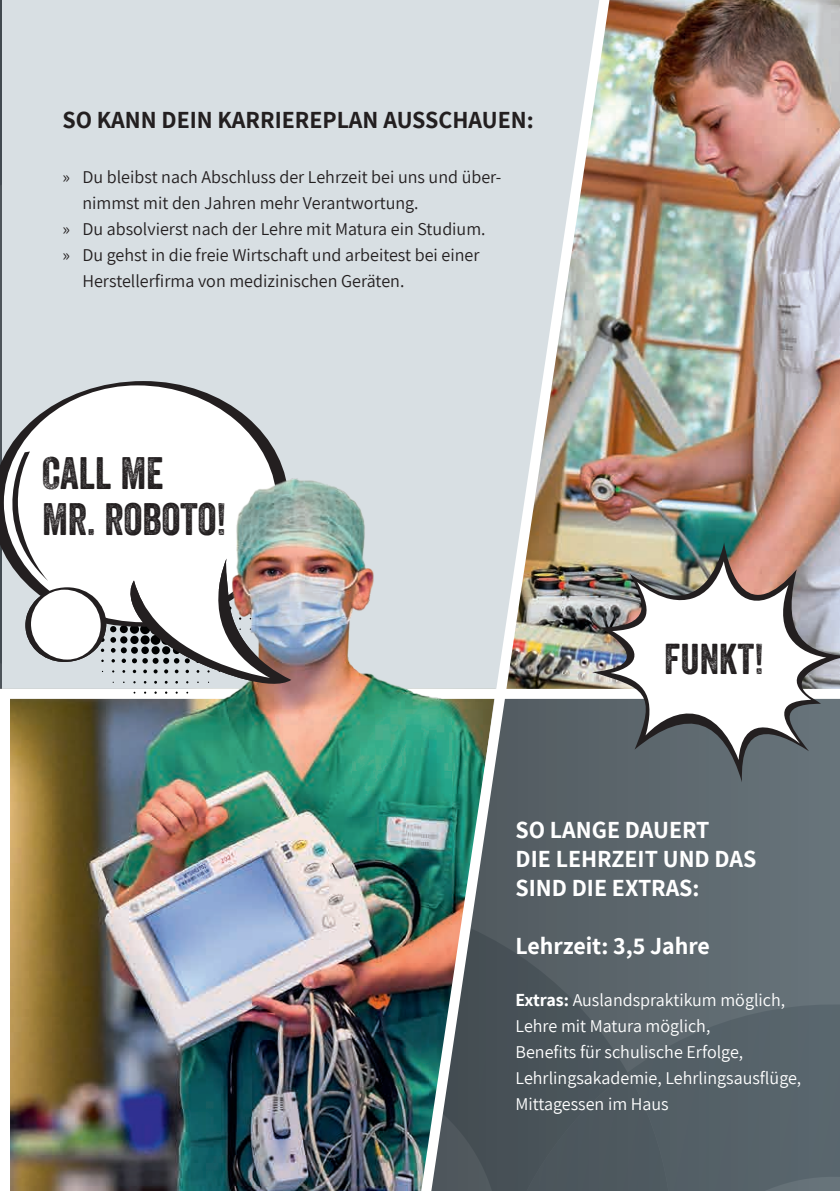
<style>
.page{position:relative;width:840px;height:1191px;background:#fff}
.page>*{position:absolute;margin:0;border:0;box-sizing:border-box;transform-origin:0 0}
.t1{font:44px/46px "Veneer Two";color:#231f20}
.t2{font:41.8px "Veneer Two";color:#231f20}
.t3{font:700 24px/28.8px "Assistant";color:#fff}
.t4{font:700 24px "Assistant";color:#231f20}
.t5{font:18px "Assistant";color:#231f20}
.t6{font:18px/26px "Assistant";color:#fff}
.s1{font-weight:700}
</style>
<div class="page">
<div style="left:0;top:0;width:839px;height:1191px;background:#d8dfe3"></div>
<div style="left:618px;top:782px;width:221px;height:208px;background:#616c73"></div>
<div style="left:618px;top:883px;width:9px;height:189px;background:#5b656b"></div>
<svg style="left:618px;top:1072px;width:9px;height:119px"></svg>
<svg style="left:627px;top:990px;width:212px;height:201px;background:#57636a"></svg>
<img style="left:10px;top:714px;width:402px;height:477px">
<img style="left:618px;top:0;width:221px;height:542px">
<div style="left:0;top:694px;width:10px;height:497px;background:#fff"></div>
<img style="left:412px;top:0;width:206px;height:1191px">
<img style="left:592px;top:542px;width:247px;height:240px">
<svg style="left:610px;top:561px;width:215px;height:199px;background:#b8b6b6"></svg>
<img style="left:10px;top:448px;width:484px;height:266px">
<svg style="left:0;top:0;width:291px;height:694px"></svg>
<h3 class="t4" style="left:62px;top:103px;width:472px">SO KANN DEIN KARRIEREPLAN AUSSCHAUEN:</h3>
<p class="t5" style="left:62px;top:164px;width:440px">» Du bleibst nach Abschluss der Lehrzeit bei uns und über-</p>
<p class="t5" style="left:82px;top:190px;width:337px">nimmst mit den Jahren mehr Verantwortung.</p>
<p class="t5" style="left:62px;top:216px;width:424px">» Du absolvierst nach der Lehre mit Matura ein Studium.</p>
<p class="t5" style="left:62px;top:242px;width:418px">» Du gehst in die freie Wirtschaft und arbeitest bei einer</p>
<p class="t5" style="left:82px;top:268px;width:323px">Herstellerfirma von medizinischen Geräten.</p>
<h1 class="t1" style="left:42px;top:449px;width:186px">CALL ME<br>MR. ROBOTO!</h1>
<h2 class="t2" style="left:663px;top:633px;width:102px">FUNKT!</h2>
<h3 class="t3" style="left:515px;top:815px;width:242px">SO LANGE DAUERT<br>DIE LEHRZEIT UND DAS<br>SIND DIE EXTRAS:</h3>
<h3 class="t3" style="left:515px;top:930px;width:196px">Lehrzeit: 3,5 Jahre</h3>
<p class="t6" style="left:515px;top:985px;width:287px"><span class="s1">Extras:</span> Auslandspraktikum möglich,<br>Lehre mit Matura möglich,<br>Benefits für schulische Erfolge,<br>Lehrlingsakademie, Lehrlingsausflüge,<br>Mittagessen im Haus</p>
</div>
